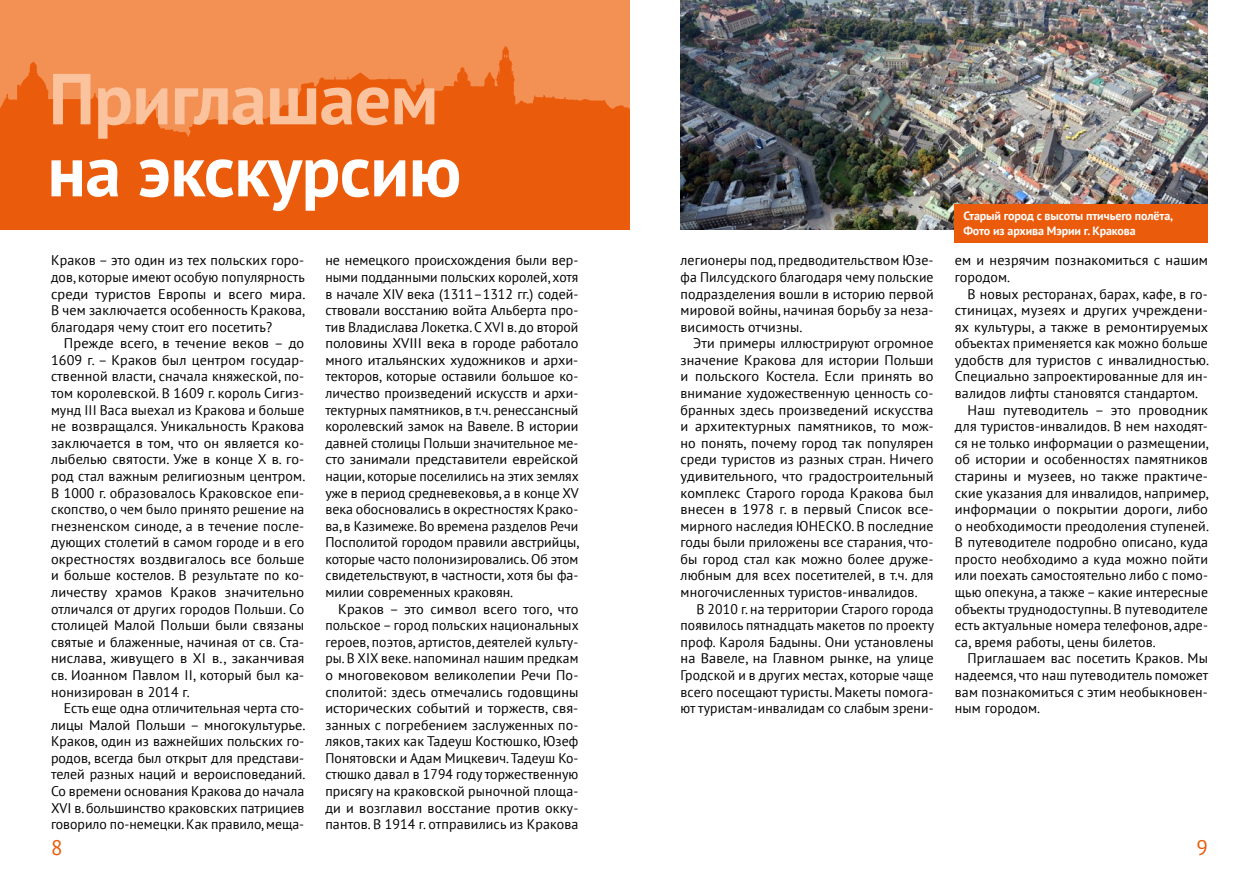
<style>
.page{position:relative;width:1259px;height:893px;background:#fff}
.page>*{position:absolute;margin:0;border:0;box-sizing:border-box;transform-origin:0 0}
.t1{font:700 72px "PT Sans";letter-spacing:-.01em;color:#fff}
.t2{font:700 72px "PT Sans";letter-spacing:-.01em;color:#fac39d}
.t3{font:21px "PT Sans";color:#ea5b0b}
.t4{font:13.95px/16.6px "PT Sans";letter-spacing:.01em;color:#000;text-align:justify}
.t5{font:700 12px/14.4px "PT Sans";letter-spacing:-.01em;color:#fff}
</style>
<div class="page">
<div style="left:0;top:0;width:629px;height:230px;background:#ea5b0b"></div>
<div style="left:0;top:0;width:629px;height:141px;background:#f39154"></div>
<img style="left:0;top:46px;width:629px;height:95px">
<img style="left:680px;top:0;width:528px;height:230px">
<div style="left:955px;top:205px;width:253px;height:38px;background:#ea5b0b"></div>
<h1 class="t2" style="left:49px;top:52px;width:391px">Приглашаем</h1>
<h1 class="t1" style="left:47px;top:124px;width:415px">на экскурсию</h1>
<p class="t4" style="left:51px;top:252px;width:256px">Краков – это один из тех польских горо&shy;дов, которые имеют особую популярность среди туристов Европы и всего мира.<br>В чем заключается особенность Кракова, благодаря чему стоит его посетить?</p>
<p class="t4" style="left:51px;top:335px;width:256px;text-indent:13px">Прежде всего, в течение веков – до 1609 г. – Краков был центром государ&shy;ственной власти, сначала княжеской, по&shy;том королевской. В 1609 г. король Сигиз&shy;мунд III Васа выехал из Кракова и больше не возвращался. Уникальность Кракова заключается в том, что он является ко&shy;лыбелью святости. Уже в конце X в. го&shy;род стал важным религиозным центром.<br>В 1000 г. образовалось Краковское епи&shy;скопство, о чем было принято решение на гнезненском синоде, а в течение после&shy;дующих столетий в самом городе и в его окрестностях воздвигалось все больше и больше костелов. В результате по ко&shy;личеству храмов Краков значительно отличался от других городов Польши. Со столицей Малой Польши были связаны святые и блаженные, начиная от св. Ста&shy;нислава, живущего в XI в., заканчивая св. Иоанном Павлом II, который был ка&shy;нонизирован в 2014 г.</p>
<p class="t4" style="left:51px;top:700px;width:256px;text-indent:13px">Есть еще одна отличительная черта сто&shy;лицы Малой Польши – многокультурье.<br>Краков, один из важнейших польских го&shy;родов, всегда был открыт для представи&shy;телей разных наций и вероисповеданий.<br>Со времени основания Кракова до начала XVI в. большинство краковских патрициев говорило по-немецки. Как правило, меща-</p>
<p class="t4" style="left:325px;top:252px;width:256px">не немецкого происхождения были вер&shy;ными подданными польских королей, хотя в начале XIV века (1311–1312 гг.) содей&shy;ствовали восстанию войта Альберта про&shy;тив Владислава Локетка. С XVI в. до второй половины XVIII века в городе работало много итальянских художников и архи&shy;текторов, которые оставили большое ко&shy;личество произведений искусств и архи&shy;тектурных памятников, в т.ч. ренессансный королевский замок на Вавеле. В истории давней столицы Польши значительное ме&shy;сто занимали представители еврейской нации, которые поселились на этих землях уже в период средневековья, а в конце XV века обосновались в окрестностях Крако&shy;ва, в Казимеже. Во времена разделов Речи Посполитой городом правили австрийцы, которые часто полонизировались. Об этом свидетельствуют, в частности, хотя бы фа&shy;милии современных краковян.</p>
<p class="t4" style="left:325px;top:600px;width:255px;text-indent:13px">Краков – это символ всего того, что польское – город польских национальных героев, поэтов, артистов, деятелей культу&shy;ры. В XIX веке. напоминал нашим предкам о многовековом великолепии Речи По&shy;сполитой: здесь отмечались годовщины исторических событий и торжеств, свя&shy;занных с погребением заслуженных по&shy;ляков, таких как Тадеуш Костюшко, Юзеф Понятовски и Адам Мицкевич. Тадеуш Ко&shy;стюшко давал в 1794 году торжественную присягу на краковской рыночной площа&shy;ди и возглавил восстание против окку&shy;пантов. В 1914 г. отправились из Кракова</p>
<p class="t4" style="left:680px;top:252px;width:254px">легионеры под, предводительством Юзе&shy;фа Пилсудского благодаря чему польские подразделения вошли в историю первой мировой войны, начиная борьбу за неза&shy;висимость отчизны.</p>
<p class="t4" style="left:680px;top:335px;width:254px;text-indent:13px">Эти примеры иллюстрируют огромное значение Кракова для истории Польши и польского Костела. Если принять во внимание художественную ценность со&shy;бранных здесь произведений искусства и архитектурных памятников, то мож&shy;но понять, почему город так популярен среди туристов из разных стран. Ничего удивительного, что градостроительный комплекс Старого города Кракова был внесен в 1978 г. в первый Список все&shy;мирного наследия ЮНЕСКО. В последние годы были приложены все старания, что&shy;бы город стал как можно более друже&shy;любным для всех посетителей, в т.ч. для многочисленных туристов-инвалидов.</p>
<p class="t4" style="left:680px;top:600px;width:255px;text-indent:16px">В 2010 г. на территории Старого города появилось пятнадцать макетов по проекту проф. Кароля Бадыны. Они установлены на Вавеле, на Главном рынке, на улице Гродской и в других местах, которые чаще всего посещают туристы. Макеты помога&shy;ют туристам-инвалидам со слабым зрени-</p>
<p class="t5" style="left:963px;top:209px;width:211px">Старый город с высоты птичьего полёта,<br>Фото из архива Мэрии г. Кракова</p>
<p class="t4" style="left:955px;top:252px;width:254px">ем и незрячим познакомиться с нашим городом.</p>
<p class="t4" style="left:967px;top:285px;width:242px">В новых ресторанах, барах, кафе, в го-</p>
<p class="t4" style="left:955px;top:302px;width:254px">стиницах, музеях и других учреждени-</p>
<p class="t4" style="left:955px;top:318px;width:255px">ях культуры, а также в ремонтируемых</p>
<p class="t4" style="left:955px;top:335px;width:254px">объектах применяется как можно больше</p>
<p class="t4" style="left:955px;top:351px;width:256px">удобств для туристов с инвалидностью.</p>
<p class="t4" style="left:955px;top:368px;width:254px">Специально запроектированные для ин-</p>
<p class="t4" style="left:955px;top:384px;width:245px">валидов лифты становятся стандартом.</p>
<p class="t4" style="left:967px;top:401px;width:242px">Наш путеводитель – это проводник</p>
<p class="t4" style="left:955px;top:418px;width:254px">для туристов-инвалидов. В нем находят-</p>
<p class="t4" style="left:955px;top:434px;width:256px">ся не только информации о размещении,</p>
<p class="t4" style="left:955px;top:451px;width:254px">об истории и особенностях памятников</p>
<p class="t4" style="left:955px;top:467px;width:254px">старины и музеев, но также практиче-</p>
<p class="t4" style="left:955px;top:484px;width:256px">ские указания для инвалидов, например,</p>
<p class="t4" style="left:955px;top:501px;width:254px">информации о покрытии дороги, либо</p>
<p class="t4" style="left:955px;top:517px;width:256px">о необходимости преодоления ступеней.</p>
<p class="t4" style="left:955px;top:534px;width:254px">В путеводителе подробно описано, куда</p>
<p class="t4" style="left:955px;top:550px;width:254px">просто необходимо а куда можно пойти</p>
<p class="t4" style="left:955px;top:567px;width:254px">или поехать самостоятельно либо с помо-</p>
<p class="t4" style="left:955px;top:583px;width:254px">щью опекуна, а также – какие интересные</p>
<p class="t4" style="left:955px;top:600px;width:254px">объекты труднодоступны. В путеводителе</p>
<p class="t4" style="left:955px;top:617px;width:254px">есть актуальные номера телефонов, адре-</p>
<p class="t4" style="left:955px;top:633px;width:202px">са, время работы, цены билетов.</p>
<p class="t4" style="left:967px;top:650px;width:242px">Приглашаем вас посетить Краков. Мы</p>
<p class="t4" style="left:955px;top:666px;width:255px">надеемся, что наш путеводитель поможет</p>
<p class="t4" style="left:955px;top:683px;width:254px">вам познакомиться с этим необыкновен-</p>
<p class="t4" style="left:955px;top:700px;width:87px">ным городом.</p>
<h2 class="t3" style="left:51px;top:834px;width:13px">8</h2>
<h2 class="t3" style="left:1196px;top:834px;width:13px">9</h2>
</div>
